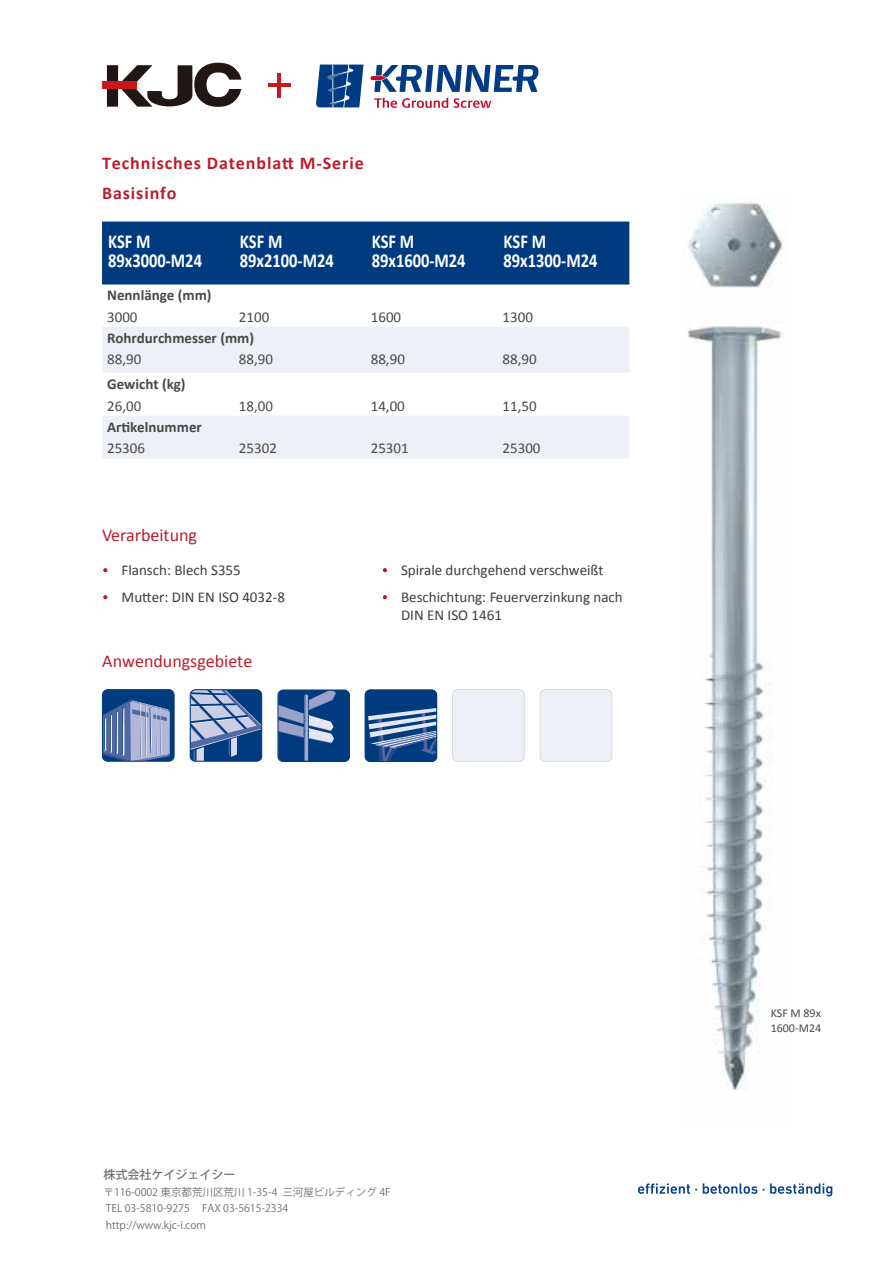
<style>
.page{position:relative;width:893px;height:1263px;background:#fff}
.page>*{position:absolute;margin:0;border:0;box-sizing:border-box;transform-origin:0 0}
.t1{font:700 19.8px/19.2px "Calibri";color:#fff;scale:.83 1}
.t2{font:700 18px "Calibri";letter-spacing:.05em;color:#bc1d2b}
.t3{font:18px "Calibri";color:#bc1d2b}
.t4{font:15px/27px "Calibri";color:#3f3e3e}
.t5{font:15px "Calibri";color:#484847}
.t6{font:700 15px "Calibri";color:#484847}
.t7{font:12px/14.4px "Calibri";color:#484847}
.t8{font:500 12px "Koz Go Pro";color:#6f6e6d}
.t9{font:10.5px/16.5px "Koz Go Pro";color:#6f6e6d}
</style>
<div class="page">
<svg style="left:190px;top:690px;width:71px;height:71px;background:#5f7ead"></svg>
<div style="left:190px;top:689px;width:72px;height:73px;border:1px solid #003b7f;border-radius:5px"></div>
<div style="left:102px;top:222px;width:527px;height:61px;background:#003b7f"></div>
<svg style="left:102px;top:327px;width:527px;height:132px;fill:#eef0f7"></svg>
<hr style="left:102px;top:283px;width:132px;height:1px;background:#003b7f">
<hr style="left:234px;top:283px;width:132px;height:1px;background:#003b7f">
<hr style="left:366px;top:283px;width:131px;height:1px;background:#003b7f">
<hr style="left:497px;top:283px;width:132px;height:1px;background:#003b7f">
<div style="left:452px;top:689px;width:72px;height:72px;background:#eef0f7;border-radius:5px"></div>
<div style="left:452px;top:689px;width:73px;height:73px;border:1px solid #d9dada;border-radius:5px"></div>
<div style="left:540px;top:689px;width:72px;height:72px;background:#eef0f7;border-radius:5px"></div>
<div style="left:540px;top:689px;width:72px;height:73px;border:1px solid #d9dada;border-radius:5px"></div>
<div style="left:102px;top:689px;width:72px;height:72px;background:#003b7f;border-radius:5px"></div>
<svg style="left:102px;top:699px;width:68px;height:62px;background:#798db9"></svg>
<div style="left:102px;top:689px;width:72px;height:73px;border:1px solid #003b7f;border-radius:5px"></div>
<div style="left:365px;top:690px;width:72px;height:72px;background:#003b7f;border-radius:5px"></div>
<svg style="left:368px;top:708px;width:69px;height:54px"></svg>
<div style="left:365px;top:690px;width:72px;height:72px;border:1px solid #003b7f;border-radius:5px"></div>
<div style="left:278px;top:690px;width:72px;height:71px;background:#003b7f;border-radius:5px"></div>
<svg style="left:278px;top:690px;width:58px;height:72px"></svg>
<div style="left:278px;top:690px;width:72px;height:72px;border:1px solid #003b7f;border-radius:5px"></div>
<img style="left:687px;top:322px;width:95px;height:768px">
<img style="left:687px;top:202px;width:97px;height:86px">
<svg style="left:103px;top:568px;width:4px;height:4px"></svg>
<svg style="left:103px;top:595px;width:4px;height:4px"></svg>
<svg style="left:383px;top:568px;width:4px;height:4px"></svg>
<svg style="left:383px;top:595px;width:4px;height:4px"></svg>
<svg style="left:638px;top:1183px;width:194px;height:13px"></svg>
<div style="left:102px;top:82px;width:34px;height:7px;background:#c9171d"></div>
<svg style="left:107px;top:62px;width:135px;height:45px"></svg>
<hr style="left:277px;top:73px;width:4px;height:25px;background:#c9171d">
<hr style="left:268px;top:83px;width:22px;height:4px;background:#c9171d">
<svg style="left:371px;top:65px;width:168px;height:27px"></svg>
<svg style="left:316px;top:64px;width:48px;height:43px;background:#2f5f99"></svg>
<svg style="left:374px;top:98px;width:74px;height:10px"></svg>
<svg style="left:454px;top:98px;width:37px;height:10px"></svg>
<p class="t2" style="left:102px;top:150px;width:263px">Technisches Datenblatt M-Serie</p>
<p class="t2" style="left:102px;top:180px;width:76px">Basisinfo</p>
<h1 class="t1" style="left:108px;top:231px;width:115px">KSF M<br>89x3000-M24</h1>
<h1 class="t1" style="left:240px;top:231px;width:115px">KSF M<br>89x2100-M24</h1>
<h1 class="t1" style="left:372px;top:231px;width:115px">KSF M<br>89x1600-M24</h1>
<h1 class="t1" style="left:503px;top:231px;width:115px">KSF M<br>89x1300-M24</h1>
<p class="t6" style="left:107px;top:285px;width:106px">Nennlänge (mm)</p>
<p class="t5" style="left:107px;top:306px;width:32px">3000</p>
<p class="t5" style="left:239px;top:306px;width:32px">2100</p>
<p class="t5" style="left:371px;top:306px;width:32px">1600</p>
<p class="t5" style="left:503px;top:306px;width:32px">1300</p>
<p class="t6" style="left:107px;top:327px;width:148px">Rohrdurchmesser (mm)</p>
<p class="t5" style="left:107px;top:349px;width:36px">88,90</p>
<p class="t5" style="left:239px;top:349px;width:36px">88,90</p>
<p class="t5" style="left:371px;top:349px;width:36px">88,90</p>
<p class="t5" style="left:503px;top:349px;width:36px">88,90</p>
<p class="t6" style="left:107px;top:373px;width:80px">Gewicht (kg)</p>
<p class="t5" style="left:107px;top:395px;width:36px">26,00</p>
<p class="t5" style="left:239px;top:395px;width:36px">18,00</p>
<p class="t5" style="left:371px;top:395px;width:36px">14,00</p>
<p class="t5" style="left:503px;top:395px;width:36px">11,50</p>
<p class="t6" style="left:107px;top:416px;width:96px">Artikelnummer</p>
<p class="t5" style="left:107px;top:438px;width:40px">25306</p>
<p class="t5" style="left:239px;top:438px;width:40px">25302</p>
<p class="t5" style="left:371px;top:438px;width:40px">25301</p>
<p class="t5" style="left:503px;top:438px;width:40px">25300</p>
<p class="t3" style="left:102px;top:523px;width:96px">Verarbeitung</p>
<p class="t4" style="left:122px;top:556px;width:165px">Flansch: Blech S355<br>Mutter: DIN EN ISO 4032-8</p>
<p class="t4" style="left:401px;top:556px;width:223px">Spirale durchgehend verschweißt<br>Beschichtung: Feuerverzinkung nach</p>
<p class="t4" style="left:401px;top:601px;width:102px">DIN EN ISO 1461</p>
<p class="t3" style="left:102px;top:648px;width:151px">Anwendungsgebiete</p>
<p class="t8" style="left:104px;top:1166px;width:133px">株式会社ケイジェイシー</p>
<p class="t9" style="left:104px;top:1184px;width:289px">〒116-0002 東京都荒川区荒川 1-35-4 三河屋ビルディング 4F<br>TEL 03-5810-9275 FAX 03-5615-2334<br>http://www.kjc-i.com</p>
<p class="t7" style="left:771px;top:1006px;width:52px">KSF M 89x<br>1600-M24</p>
</div>
